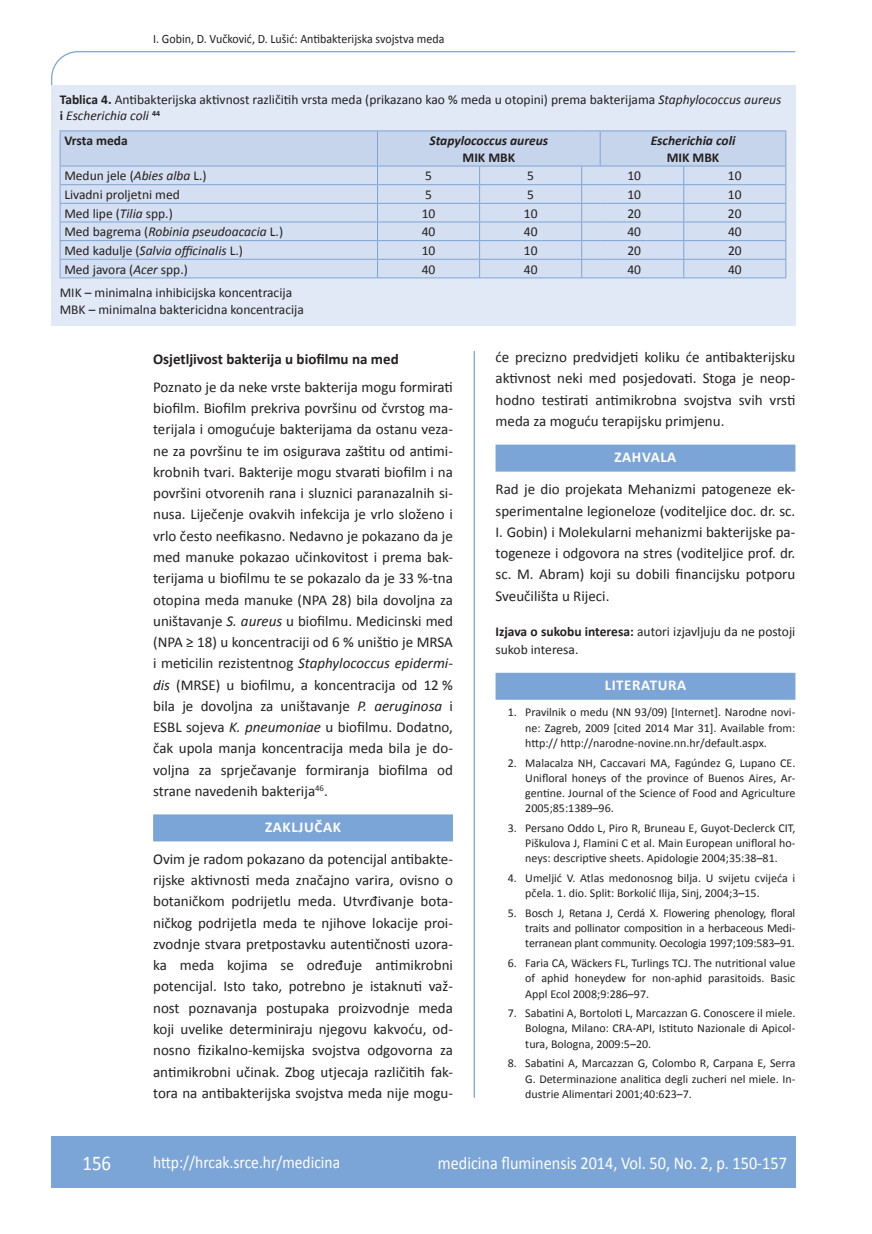
<style>
.page{position:relative;width:872px;height:1234px;background:#fff}
.page>*{position:absolute;margin:0;border:0;box-sizing:border-box;transform-origin:0 0}
.t1{font:21px "Calibri";color:#fff;scale:.9 1}
.t2{font:18px "Calibri";color:#fff;scale:.9 1}
.t3{font:17.25px "Calibri";color:#fff;scale:.9 1}
.t4{font:15px/21.3px "Calibri";color:#231f20;text-align:justify}
.t5{font:700 15px "Calibri";color:#231f20}
.t6{font:700 15px "Calibri";letter-spacing:.04em;color:#fff}
.t7{font:13.5px/16.5px "Calibri";color:#231f20}
.t8{font:italic 13.5px "Calibri";color:#231f20}
.t9{font:italic 700 13.5px "Calibri";color:#231f20}
.t10{font:700 13.5px "Calibri";color:#231f20}
.t11{font:12.75px "Calibri";color:#231f20;scale:.94 1}
.t12{font:12px/15.3px "Calibri";color:#231f20;text-align:justify}
.s1{font-weight:700}
.s2{font-style:italic}
.s3{font-style:normal}
</style>
<div class="page">
<svg style="left:51px;top:51px;width:745px;height:275px"></svg>
<hr style="left:473px;top:351px;width:2px;height:746px;background:#7ca5d7">
<div style="left:51px;top:1135px;width:744px;height:51px;background:#7ca5d7"></div>
<div style="left:153px;top:814px;width:300px;height:27px;background:#7ca5d7"></div>
<div style="left:495px;top:444px;width:300px;height:27px;background:#7ca5d7"></div>
<div style="left:495px;top:672px;width:300px;height:27px;background:#7ca5d7"></div>
<div style="left:51px;top:85px;width:744px;height:240px;background:#e1e9f6"></div>
<svg style="left:60px;top:130px;width:726px;height:148px"></svg>
<hr style="left:600px;top:277px;width:84px;height:1px;background:#7ca5d7">
<hr style="left:684px;top:277px;width:102px;height:1px;background:#7ca5d7">
<p class="t11" style="left:153px;top:30px;width:311px">I. Gobin, D. Vučković, D. Lušić: Antibakterijska svojstva meda</p>
<p class="t7" style="left:60px;top:90px;width:723px"><span class="s1">Tablica 4.</span> Antibakterijska aktivnost različitih vrsta meda (prikazano kao % meda u otopini) prema bakterijama <span class="s2">Staphylococcus aureus </span><span class="s1">i</span> <span class="s2">Escherichia coli</span> <sup>44</sup></p>
<p class="t10" style="left:64px;top:132px;width:65px">Vrsta meda</p>
<p class="t9" style="left:429px;top:132px;width:120px">Stapylococcus aureus</p>
<p class="t10" style="left:462px;top:149px;width:54px">MIK MBK</p>
<p class="t9" style="left:650px;top:132px;width:86px">Escherichia coli</p>
<p class="t10" style="left:666px;top:149px;width:54px">MIK MBK</p>
<p class="t7" style="left:64px;top:167px;width:144px">Medun jele (<span class="s2">Abies alba</span> L.)</p>
<p class="t7" style="left:425px;top:167px;width:8px">5</p>
<p class="t7" style="left:527px;top:167px;width:8px">5</p>
<p class="t7" style="left:627px;top:167px;width:15px">10</p>
<p class="t7" style="left:728px;top:167px;width:15px">10</p>
<p class="t7" style="left:64px;top:186px;width:117px">Livadni proljetni med</p>
<p class="t7" style="left:425px;top:186px;width:8px">5</p>
<p class="t7" style="left:527px;top:186px;width:8px">5</p>
<p class="t7" style="left:627px;top:186px;width:15px">10</p>
<p class="t7" style="left:728px;top:186px;width:15px">10</p>
<p class="t7" style="left:64px;top:204px;width:110px">Med lipe (<span class="s2">Tilia</span> spp.)</p>
<p class="t7" style="left:422px;top:204px;width:15px">10</p>
<p class="t7" style="left:524px;top:204px;width:15px">10</p>
<p class="t7" style="left:627px;top:204px;width:15px">20</p>
<p class="t7" style="left:728px;top:204px;width:15px">20</p>
<p class="t8" style="left:64px;top:223px;width:220px"><span class="s3">Med bagrema (</span>Robinia pseudoacacia <span class="s3">L.)</span></p>
<p class="t7" style="left:422px;top:223px;width:15px">40</p>
<p class="t7" style="left:524px;top:223px;width:15px">40</p>
<p class="t7" style="left:627px;top:223px;width:15px">40</p>
<p class="t7" style="left:728px;top:223px;width:15px">40</p>
<p class="t8" style="left:64px;top:242px;width:180px"><span class="s3">Med kadulje (</span>Salvia officinalis <span class="s3">L.)</span></p>
<p class="t7" style="left:422px;top:241px;width:15px">10</p>
<p class="t7" style="left:524px;top:241px;width:15px">10</p>
<p class="t7" style="left:627px;top:241px;width:15px">20</p>
<p class="t7" style="left:728px;top:241px;width:15px">20</p>
<p class="t7" style="left:64px;top:260px;width:125px">Med javora (<span class="s2">Acer</span> spp.)</p>
<p class="t7" style="left:422px;top:260px;width:15px">40</p>
<p class="t7" style="left:524px;top:260px;width:15px">40</p>
<p class="t7" style="left:627px;top:260px;width:15px">40</p>
<p class="t7" style="left:728px;top:260px;width:15px">40</p>
<p class="t7" style="left:60px;top:284px;width:245px">MIK – minimalna inhibicijska koncentracija<br>MBK – minimalna baktericidna koncentracija</p>
<p class="t5" style="left:153px;top:349px;width:247px">Osjetljivost bakterija u biofilmu na med</p>
<p class="t4" style="left:153px;top:375px;width:301px">Poznato je da neke vrste bakterija mogu formirati biofilm. Biofilm prekriva površinu od čvrstog ma&shy;terijala i omogućuje bakterijama da ostanu veza&shy;ne za površinu te im osigurava zaštitu od antimi&shy;krobnih tvari. Bakterije mogu stvarati biofilm i na površini otvorenih rana i sluznici paranazalnih si&shy;nusa. Liječenje ovakvih infekcija je vrlo složeno i vrlo često neefikasno. Nedavno je pokazano da je med manuke pokazao učinkovitost i prema bak&shy;terijama u biofilmu te se pokazalo da je 33 %-tna otopina meda manuke (NPA 28) bila dovoljna za uništavanje <span class="s2">S. aureus</span> u biofilmu. Medicinski med (NPA ≥ 18) u koncentraciji od 6 % uništio je MRSA i meticilin rezistentnog <span class="s2">Staphylococcus epidermi&shy;dis</span> (MRSE) u biofilmu, a koncentracija od 12 % bila je dovoljna za uništavanje <span class="s2">P. aeruginosa</span> i ESBL sojeva <span class="s2">K. pneumoniae</span> u biofilmu. Dodatno, čak upola manja koncentracija meda bila je do&shy;voljna za sprječavanje formiranja biofilma od strane navedenih bakterija<sup>46</sup>.</p>
<p class="t6" style="left:265px;top:817px;width:77px">ZAKLJUČAK</p>
<p class="t4" style="left:153px;top:847px;width:301px">Ovim je radom pokazano da potencijal antibakte&shy;rijske aktivnosti meda značajno varira, ovisno o botaničkom podrijetlu meda. Utvrđivanje bota&shy;ničkog podrijetla meda te njihove lokacije proi&shy;zvodnje stvara pretpostavku autentičnosti uzora&shy;ka meda kojima se određuje antimikrobni potencijal. Isto tako, potrebno je istaknuti važ&shy;nost poznavanja postupaka proizvodnje meda koji uvelike determiniraju njegovu kakvoću, od&shy;nosno fizikalno-kemijska svojstva odgovorna za antimikrobni učinak. Zbog utjecaja različitih fak&shy;tora na antibakterijska svojstva meda nije mogu-</p>
<p class="t4" style="left:495px;top:346px;width:301px">će precizno predvidjeti koliku će antibakterijsku aktivnost neki med posjedovati. Stoga je neop&shy;hodno testirati antimikrobna svojstva svih vrsti meda za moguću terapijsku primjenu.</p>
<p class="t6" style="left:614px;top:447px;width:63px">ZAHVALA</p>
<p class="t4" style="left:495px;top:477px;width:301px">Rad je dio projekata Mehanizmi patogeneze ek&shy;sperimentalne legioneloze (voditeljice doc. dr. sc.<br>I. Gobin) i Molekularni mehanizmi bakterijske pa&shy;togeneze i odgovora na stres (voditeljice prof. dr. sc. M. Abram) koji su dobili financijsku potporu Sveučilišta u Rijeci.</p>
<p class="t7" style="left:495px;top:621px;width:301px;line-height:18.3px"><span class="s1">Izjava o sukobu interesa:</span> autori izjavljuju da ne postoji sukob interesa.</p>
<p class="t6" style="left:604px;top:675px;width:83px">LITERATURA</p>
<p class="t12" style="left:525px;top:704px;width:272px;text-indent:-18px">1. Pravilnik o medu (NN 93/09) [Internet]. Narodne novi&shy;ne: Zagreb, 2009 [cited 2014 Mar 31]. Available from: http:// http://narodne-novine.nn.hr/default.aspx.</p>
<p class="t12" style="left:525px;top:754px;width:272px;text-indent:-18px">2. Malacalza NH, Caccavari MA, Fagúndez G, Lupano CE.<br>Unifloral honeys of the province of Buenos Aires, Ar&shy;gentine. Journal of the Science of Food and Agriculture 2005;85:1389–96.</p>
<p class="t12" style="left:525px;top:819px;width:272px;text-indent:-18px">3. Persano Oddo L, Piro R, Bruneau E, Guyot-Declerck CIT, Piškulova J, Flamini C et al. Main European unifloral ho&shy;neys: descriptive sheets. Apidologie 2004;35:38–81.</p>
<p class="t12" style="left:525px;top:869px;width:271px;text-indent:-18px">4. Umeljić V. Atlas medonosnog bilja. U svijetu cvijeća i pčela. 1. dio. Split: Borkolić Ilija, Sinj, 2004;3–15.</p>
<p class="t12" style="left:525px;top:904px;width:271px;text-indent:-17px">5. Bosch J, Retana J, Cerdá X. Flowering phenology, floral traits and pollinator composition in a herbaceous Medi&shy;terranean plant community. Oecologia 1997;109:583–91.</p>
<p class="t12" style="left:525px;top:954px;width:271px;text-indent:-18px">6. Faria CA, Wäckers FL, Turlings TCJ. The nutritional value of aphid honeydew for non-aphid parasitoids. Basic Appl Ecol 2008;9:286–97.</p>
<p class="t12" style="left:525px;top:1004px;width:271px;text-indent:-18px">7. Sabatini A, Bortoloti L, Marcazzan G. Conoscere il miele.<br>Bologna, Milano: CRA-API, Istituto Nazionale di Apicol&shy;tura, Bologna, 2009:5–20.</p>
<p class="t12" style="left:525px;top:1054px;width:271px;text-indent:-18px">8. Sabatini A, Marcazzan G, Colombo R, Carpana E, Serra G. Determinazione analitica degli zucheri nel miele. In&shy;dustrie Alimentari 2001;40:623–7.</p>
<h1 class="t1" style="left:82px;top:1149px;width:33px">156</h1>
<p class="t3" style="left:153px;top:1150px;width:209px">http://hrcak.srce.hr/medicina</p>
<p class="t2" style="left:438px;top:1151px;width:389px">medicina fluminensis 2014, Vol. 50, No. 2, p. 150-157</p>
</div>
